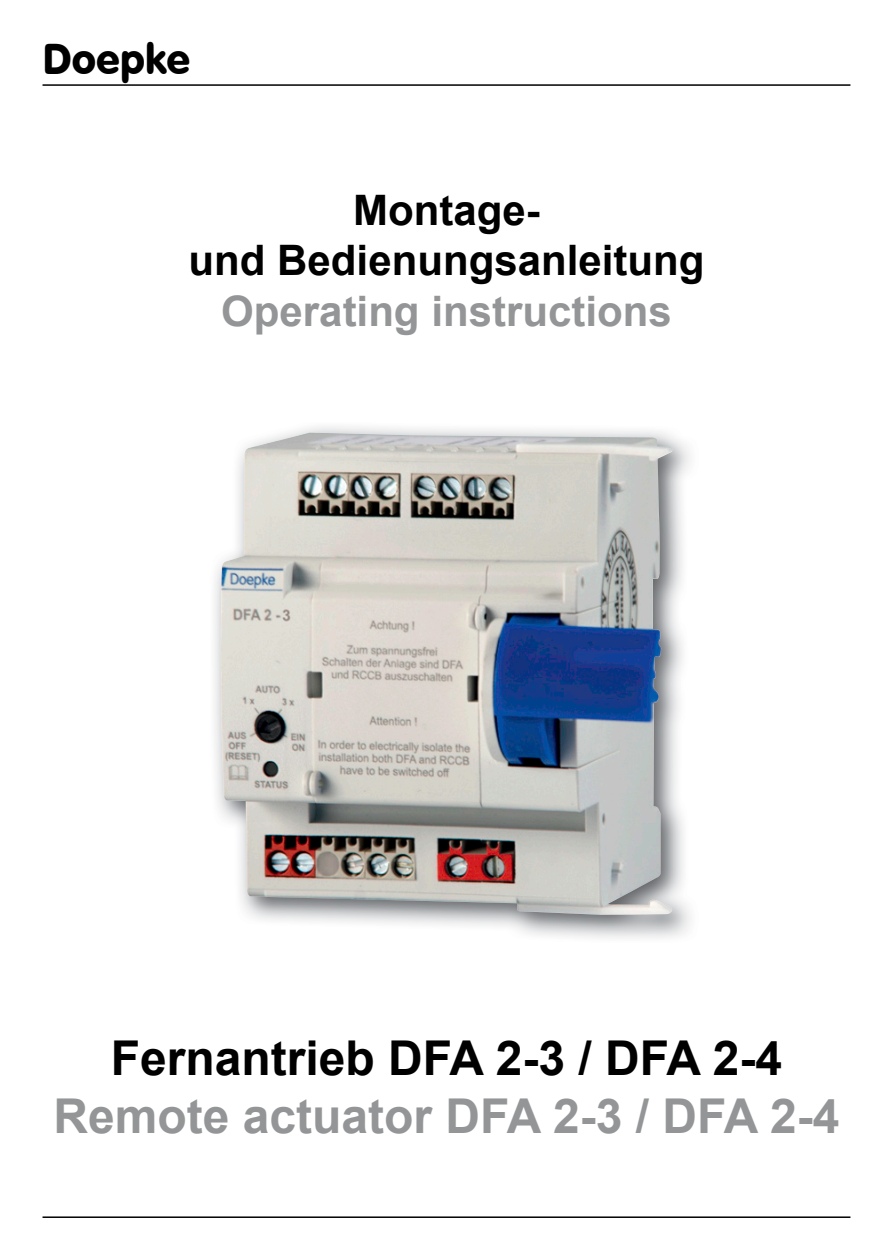
<style>
.page{position:relative;width:893px;height:1259px;background:#fff}
.page>*{position:absolute;margin:0;border:0;box-sizing:border-box;transform-origin:0 0}
.t1{font:700 48px "Arial";color:#939597}
.t2{font:700 48px "Arial";color:#000}
.t3{font:700 42px/50.4px "Arial";color:#000;text-align:center}
.t4{font:700 42px "Arial";color:#939597}
.t5{font:42px "VAG Rounded BT";color:#000}
</style>
<div class="page">
<img style="left:221px;top:432px;width:452px;height:483px">
<hr style="left:43px;top:84px;width:807px;height:2px;background:#000">
<hr style="left:43px;top:1216px;width:807px;height:2px;background:#000">
<p class="t5" style="left:43px;top:33px;width:149px">Doepke</p>
<p class="t3" style="left:189px;top:186px;width:517px">Montage-<br>und Bedienungsanleitung</p>
<p class="t4" style="left:221px;top:283px;width:452px">Operating instructions</p>
<p class="t2" style="left:111px;top:1026px;width:673px">Fernantrieb DFA 2-3 / DFA 2-4</p>
<p class="t1" style="left:53px;top:1084px;width:787px">Remote actuator DFA 2-3 / DFA 2-4</p>
</div>
